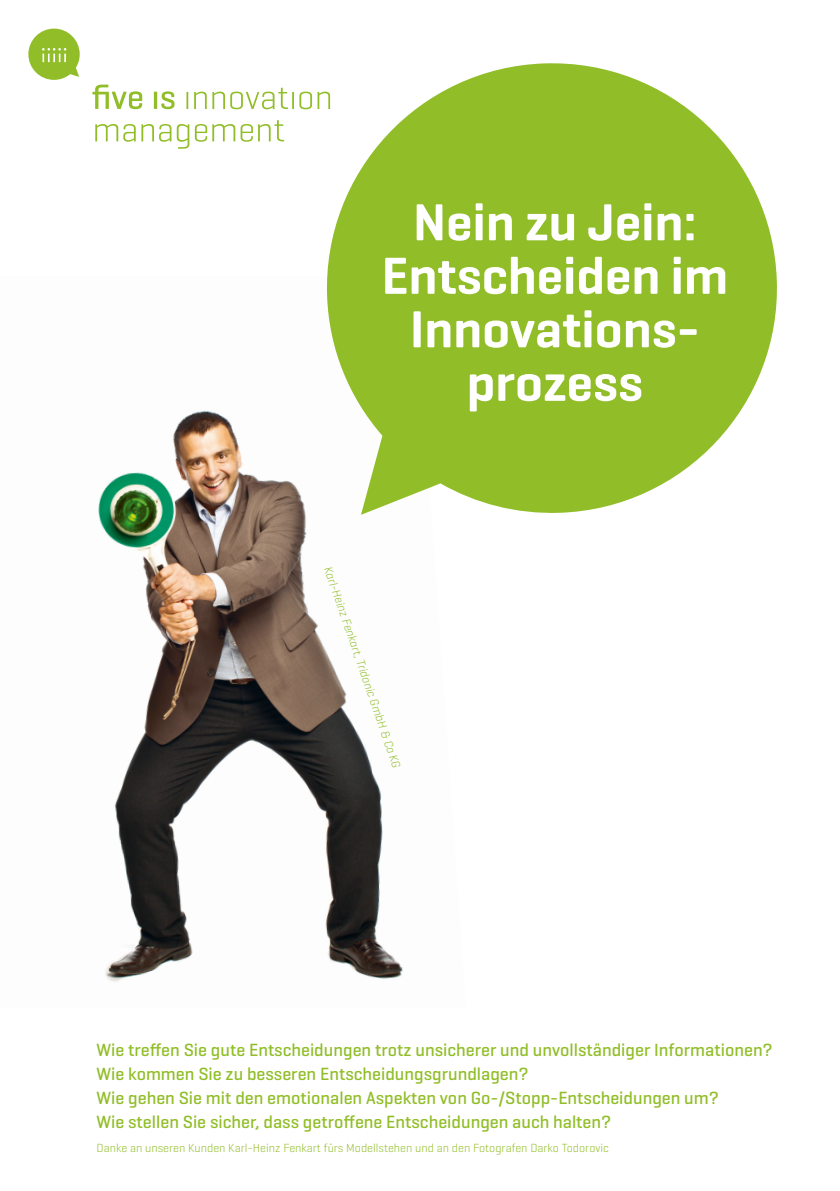
<style>
.page{position:relative;width:840px;height:1191px;background:#fff}
.page>*{position:absolute;margin:0;border:0;box-sizing:border-box;transform-origin:0 0}
.t1{font:600 53px/53.4px "Geogrotesque";color:#fff;text-align:center}
.t2{font:500 18px/24px "Geogrotesque";color:#91be28}
.t3{font:300 12px "Geogrotesque";color:#91be28}
.t4{font:italic 300 12px "Geogrotesque";color:#91be28}
</style>
<div class="page">
<img style="left:98px;top:410px;width:305px;height:572px">
<svg style="left:322px;top:63px;width:455px;height:452px;fill:#91be28"></svg>
<svg style="left:92px;top:85px;width:50px;height:24px"></svg>
<hr style="left:154px;top:92px;width:3px;height:17px;background:#91be28">
<svg style="left:161px;top:91px;width:13px;height:18px"></svg>
<svg style="left:186px;top:92px;width:2px;height:17px"></svg>
<svg style="left:194px;top:92px;width:12px;height:17px"></svg>
<svg style="left:212px;top:88px;width:118px;height:21px"></svg>
<svg style="left:95px;top:124px;width:76px;height:18px"></svg>
<svg style="left:177px;top:124px;width:12px;height:25px"></svg>
<svg style="left:195px;top:120px;width:89px;height:22px"></svg>
<svg style="left:28px;top:29px;width:52px;height:51px"></svg>
<h1 class="t1" style="left:381px;top:195px;width:348px">Nein zu Jein:<br>Entscheiden im<br>Innovations&shy;prozess</h1>
<p class="t4" style="left:334px;top:564px;width:214px;rotate:71deg">Karl-Heinz Fenkart, Tridonic GmbH &amp; Co KG</p>
<p class="t2" style="left:96px;top:1037px;width:677px">Wie treffen Sie gute Entscheidungen trotz unsicherer und unvollständiger Informationen?<br>Wie kommen Sie zu besseren Entscheidungsgrundlagen?<br>Wie gehen Sie mit den emotionalen Aspekten von Go-/Stopp-Entscheidungen um?<br>Wie stellen Sie sicher, dass getroffene Entscheidungen auch halten?</p>
<p class="t3" style="left:96px;top:1140px;width:513px">Danke an unseren Kunden Karl-Heinz Fenkart fürs Modellstehen und an den Fotografen Darko Todorovic</p>
</div>
